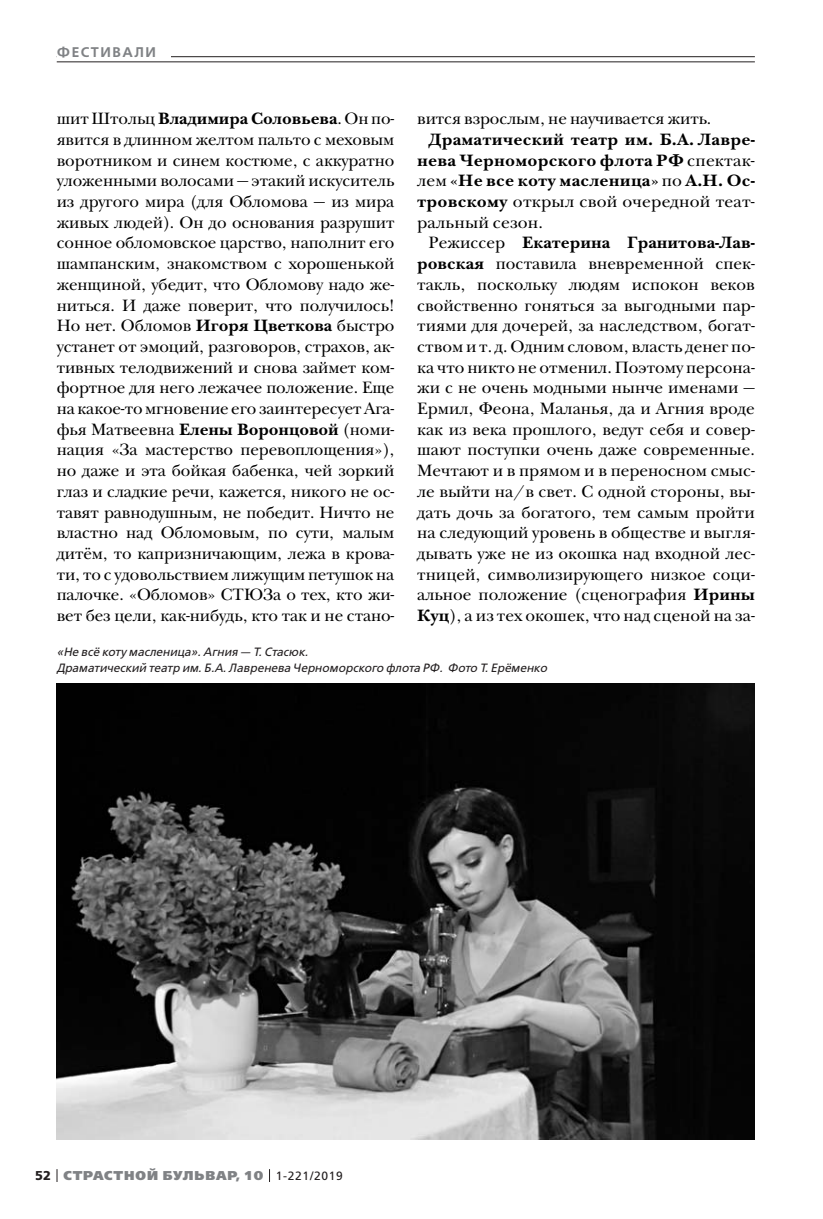
<style>
.page{position:relative;width:823px;height:1219px;background:#fff}
.page>*{position:absolute;margin:0;border:0;box-sizing:border-box;transform-origin:0 0}
.t1{font:17px/20.6px "New Baskerville ITC";letter-spacing:-.005em;color:#000;text-align:justify}
.t2{font:700 17px/20.6px "New Baskerville ITC";letter-spacing:.01em;color:#000;text-align:justify}
.t3{font:600 14px "Free Set";letter-spacing:.11em;color:#808285}
.t4{font:800 12.8px "Free Set";letter-spacing:.07em;color:#808285}
.t5{font:italic 12px/16px "Free Set";color:#231f20}
.s1{font-weight:700}
.s2{font-weight:400}
.s3{font-weight:700;color:#231f20}
.s4{font-weight:400;font-size:12px;color:#231f20}
</style>
<div class="page">
<svg style="left:57px;top:1169px;width:1px;height:13px"></svg>
<svg style="left:269px;top:1169px;width:1px;height:13px"></svg>
<hr style="left:57px;top:56px;width:697px;height:1px;background:#231f20">
<div style="left:57px;top:42px;width:113px;height:20px;background:#fff"></div>
<hr style="left:57px;top:62px;width:697px;height:1px;background:#231f20">
<img style="left:57px;top:683px;width:697px;height:457px">
<p class="t3" style="left:57px;top:46px;width:100px">ФЕСТИВАЛИ</p>
<p class="t1" style="left:57px;top:110px;width:339px">шит Штольц <span class="s1">Владимира Соловьева</span>. Он по&shy;явится в длинном желтом пальто с меховым воротником и синем костюме, с аккуратно уложенными волосами — этакий искуситель из другого мира (для Обломова — из мира живых людей). Он до основания разрушит сонное обломовское царство, наполнит его шампанским, знакомством с хорошенькой женщиной, убедит, что Обломову надо же&shy;ниться. И даже поверит, что получилось!<br>Но нет. Обломов <span class="s1">Игоря Цветкова</span> быстро устанет от эмоций, разговоров, страхов, ак&shy;тивных телодвижений и снова займет ком&shy;фортное для него лежачее положение. Еще на какое-то мгновение его заинтересует Ага&shy;фья Матвеевна <span class="s1">Елены Воронцовой</span> (номи&shy;нация «За мастерство перевоплощения»), но даже и эта бойкая бабенка, чей зоркий глаз и сладкие речи, кажется, никого не ос&shy;тавят равнодушным, не победит. Ничто не властно над Обломовым, по сути, малым дитём, то капризничающим, лежа в крова&shy;ти, то с удовольствием лижущим петушок на палочке. «Обломов» СТЮЗа о тех, кто жи&shy;вет без цели, как-нибудь, кто так и не стано-</p>
<p class="t1" style="left:417px;top:110px;width:295px">вится взрослым, не научивается жить.</p>
<p class="t2" style="left:417px;top:131px;width:339px;text-indent:11px">Драматический театр им. Б.А. Лавре&shy;нева Черноморского флота РФ <span class="s2">спектак&shy;лем</span> «Не все коту масленица» <span class="s2">по</span> А.Н. Ос&shy;тровскому <span class="s2">открыл свой очередной теат&shy;ральный сезон.</span></p>
<p class="t1" style="left:417px;top:234px;width:339px;text-indent:11px">Режиссер <span class="s1">Екатерина Гранитова-Лав&shy;ровская</span> поставила вневременной спек&shy;такль, поскольку людям испокон веков свойственно гоняться за выгодными пар&shy;тиями для дочерей, за наследством, богат&shy;ством и т. д. Одним словом, власть денег по&shy;ка что никто не отменил. Поэтому персона&shy;жи с не очень модными нынче именами — Ермил, Феона, Маланья, да и Агния вроде как из века прошлого, ведут себя и совер&shy;шают поступки очень даже современные.<br>Мечтают и в прямом и в переносном смыс&shy;ле выйти на/в свет. С одной стороны, вы&shy;дать дочь за богатого, тем самым пройти на следующий уровень в обществе и выгля&shy;дывать уже не из окошка над входной лес&shy;тницей, символизирующего низкое соци&shy;альное положение (сценография <span class="s1">Ирины Куц</span>), а из тех окошек, что над сценой на за-</p>
<p class="t5" style="left:57px;top:644px;width:491px">«Не всё коту масленица». Агния — Т. Стасюк.<br>Драматический театр им. Б.А. Лавренева Черноморского флота РФ. Фото Т. Ерёменко</p>
<p class="t4" style="left:35px;top:1169px;width:309px"><span class="s3">52</span> СТРАСТНОЙ БУЛЬВАР, 10 <span class="s4">1-221/2019</span></p>
</div>
